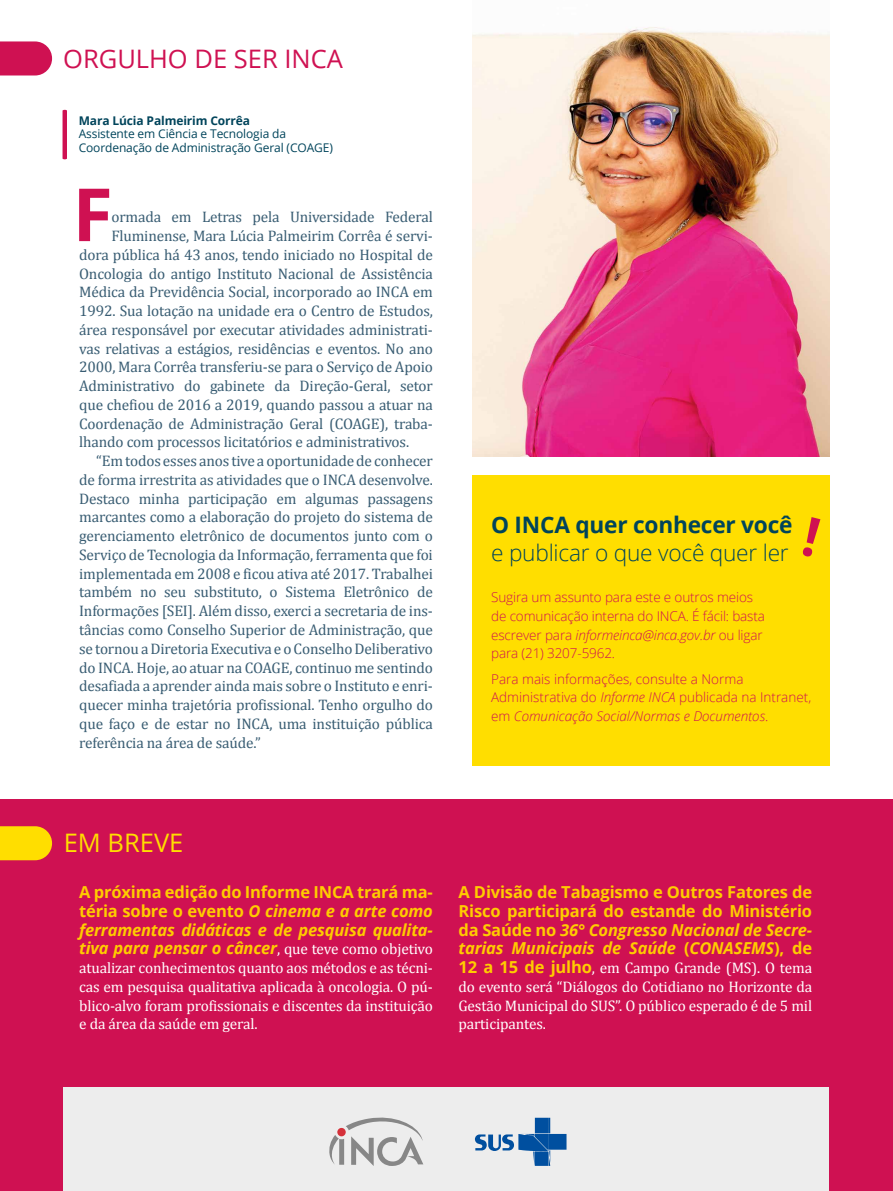
<style>
.page{position:relative;width:893px;height:1191px;background:#fff}
.page>*{position:absolute;margin:0;border:0;box-sizing:border-box;transform-origin:0 0}
.t1{font:700 73.35px "Open Sans";color:#cf1152}
.t2{font:25.5px "Open Sans";color:#cf1152}
.t3{font:25.5px "Open Sans";color:#ffde00}
.t4{font:300 22.65px "Open Sans";letter-spacing:-.01em;color:#00445b}
.t5{font:700 22.65px "Open Sans";letter-spacing:-.01em;color:#00445b}
.t6{font:italic 700 16.5px/18.8px "Open Sans";letter-spacing:-.01em;color:#fc0;text-align:justify}
.t7{font:700 16.5px/18.8px "Open Sans";letter-spacing:-.01em;color:#fc0;text-align:justify}
.t8{font:15.3px "Cambria";letter-spacing:-.01em;color:#395d73}
.t9{font:15.3px/18.8px "Cambria";letter-spacing:-.01em;color:#fff;text-align:justify}
.t10{font:300 13.5px/18.8px "Open Sans";letter-spacing:-.01em;color:#cf1152}
.t11{font:12px/13.5px "Open Sans";letter-spacing:-.01em;color:#00445b}
.t12{font:700 12px "Open Sans";letter-spacing:-.01em;color:#00445b}
.s1{font-style:italic}
.s2{font-style:normal}
.s3{font-family:"Cambria";font-weight:400;font-style:normal;font-size:15.3px;color:#fff}
.s4{font-family:"Open Sans";font-weight:700;font-size:16.5px;color:#fc0}
</style>
<div class="page">
<div style="left:472px;top:475px;width:357px;height:291px;background:#ffde00"></div>
<div style="left:0;top:799px;width:893px;height:392px;background:#cf1152"></div>
<div style="left:64px;top:1088px;width:765px;height:103px;background:#ededed"></div>
<svg style="left:0;top:826px;width:52px;height:34px;background:#fbce06"></svg>
<svg style="left:0;top:41px;width:52px;height:34px;background:#d2235f"></svg>
<img style="left:472px;top:27px;width:357px;height:429px">
<svg style="left:63px;top:110px;width:4px;height:49px"></svg>
<svg style="left:329px;top:1117px;width:94px;height:49px"></svg>
<svg style="left:475px;top:1117px;width:91px;height:48px"></svg>
<h2 class="t2" style="left:63px;top:42px;width:281px">ORGULHO DE SER INCA</h2>
<p class="t12" style="left:79px;top:112px;width:173px">Mara Lúcia Palmeirim Corrêa</p>
<p class="t11" style="left:79px;top:127px;width:256px">Assistente em Ciência e Tecnologia da<br>Coordenação de Administração Geral (COAGE)</p>
<h1 class="t1" style="left:73px;top:163px;width:42px">F</h1>
<p class="t8" style="left:111px;top:208px;width:323px">ormada em Letras pela Universidade Federal</p>
<p class="t8" style="left:111px;top:226px;width:323px">Fluminense, Mara Lúcia Palmeirim Corrêa é servi-</p>
<p class="t8" style="left:79px;top:245px;width:355px">dora pública há 43 anos, tendo iniciado no Hospital de</p>
<p class="t8" style="left:79px;top:264px;width:355px">Oncologia do antigo Instituto Nacional de Assistência</p>
<p class="t8" style="left:79px;top:283px;width:355px">Médica da Previdência Social, incorporado ao INCA em</p>
<p class="t8" style="left:79px;top:301px;width:355px">1992. Sua lotação na unidade era o Centro de Estudos,</p>
<p class="t8" style="left:79px;top:320px;width:355px">área responsável por executar atividades administrati-</p>
<p class="t8" style="left:79px;top:339px;width:355px">vas relativas a estágios, residências e eventos. No ano</p>
<p class="t8" style="left:79px;top:358px;width:355px">2000, Mara Corrêa transferiu-se para o Serviço de Apoio</p>
<p class="t8" style="left:79px;top:376px;width:355px">Administrativo do gabinete da Direção-Geral, setor</p>
<p class="t8" style="left:79px;top:395px;width:355px">que chefiou de 2016 a 2019, quando passou a atuar na</p>
<p class="t8" style="left:79px;top:414px;width:355px">Coordenação de Administração Geral (COAGE), traba-</p>
<p class="t8" style="left:79px;top:433px;width:331px">lhando com processos licitatórios e administrativos.</p>
<p class="t8" style="left:96px;top:451px;width:338px">“Em todos esses anos tive a oportunidade de conhecer</p>
<p class="t8" style="left:79px;top:470px;width:355px">de forma irrestrita as atividades que o INCA desenvolve.</p>
<p class="t8" style="left:79px;top:489px;width:355px">Destaco minha participação em algumas passagens</p>
<p class="t8" style="left:79px;top:508px;width:355px">marcantes como a elaboração do projeto do sistema de</p>
<p class="t8" style="left:79px;top:526px;width:355px">gerenciamento eletrônico de documentos junto com o</p>
<p class="t8" style="left:79px;top:545px;width:355px">Serviço de Tecnologia da Informação, ferramenta que foi</p>
<p class="t8" style="left:79px;top:564px;width:355px">implementada em 2008 e ficou ativa até 2017. Trabalhei</p>
<p class="t8" style="left:79px;top:583px;width:355px">também no seu substituto, o Sistema Eletrônico de</p>
<p class="t8" style="left:79px;top:601px;width:355px">Informações [SEI]. Além disso, exerci a secretaria de ins-</p>
<p class="t8" style="left:79px;top:620px;width:355px">tâncias como Conselho Superior de Administração, que</p>
<p class="t8" style="left:79px;top:639px;width:355px">se tornou a Diretoria Executiva e o Conselho Deliberativo</p>
<p class="t8" style="left:79px;top:658px;width:355px">do INCA. Hoje, ao atuar na COAGE, continuo me sentindo</p>
<p class="t8" style="left:79px;top:676px;width:355px">desafiada a aprender ainda mais sobre o Instituto e enri-</p>
<p class="t8" style="left:79px;top:695px;width:355px">quecer minha trajetória profissional. Tenho orgulho do</p>
<p class="t8" style="left:79px;top:714px;width:355px">que faço e de estar no INCA, uma instituição pública</p>
<p class="t8" style="left:79px;top:733px;width:183px">referência na área de saúde.”</p>
<h3 class="t5" style="left:491px;top:508px;width:303px">O INCA quer conhecer você</h3>
<h3 class="t4" style="left:491px;top:537px;width:299px">e publicar o que você quer ler</h3>
<p class="t10" style="left:491px;top:587px;width:275px">Sugira um assunto para este e outros meios de comunicação interna do INCA. É fácil: basta escrever para <span class="s1">informeinca@inca.gov.br</span> ou ligar para (21) 3207-5962.</p>
<p class="t10" style="left:491px;top:669px;width:322px">Para mais informações, consulte a Norma<br>Administrativa do <span class="s1">Informe INCA</span> publicada na Intranet, em <span class="s1">Comunicação Social/Normas e Documentos</span>.</p>
<h2 class="t3" style="left:64px;top:825px;width:121px">EM BREVE</h2>
<p class="t6" style="left:79px;top:882px;width:355px"><span class="s2">A próxima edição do Informe INCA trará ma&shy;téria sobre o evento</span> O cinema e a arte como ferramentas didáticas e de pesquisa qualita&shy;tiva para pensar o câncer<span class="s3">, que teve como objetivo</span></p>
<p class="t9" style="left:79px;top:958px;width:355px">atualizar conhecimentos quanto aos métodos e as técni&shy;cas em pesquisa qualitativa aplicada à oncologia. O pú&shy;blico-alvo foram profissionais e discentes da instituição e da área da saúde em geral.</p>
<p class="t7" style="left:458px;top:882px;width:355px">A Divisão de Tabagismo e Outros Fatores de Risco participará do estande do Ministério da Saúde no <span class="s1">36° Congresso Nacional de Secre&shy;tarias Municipais de Saúde</span> (<span class="s1">CONASEMS</span>), de</p>
<p class="t9" style="left:458px;top:958px;width:355px"><span class="s4">12 a 15 de julho</span>, em Campo Grande (MS). O tema do evento será “Diálogos do Cotidiano no Horizonte da Gestão Municipal do SUS”. O público esperado é de 5 mil participantes.</p>
</div>
